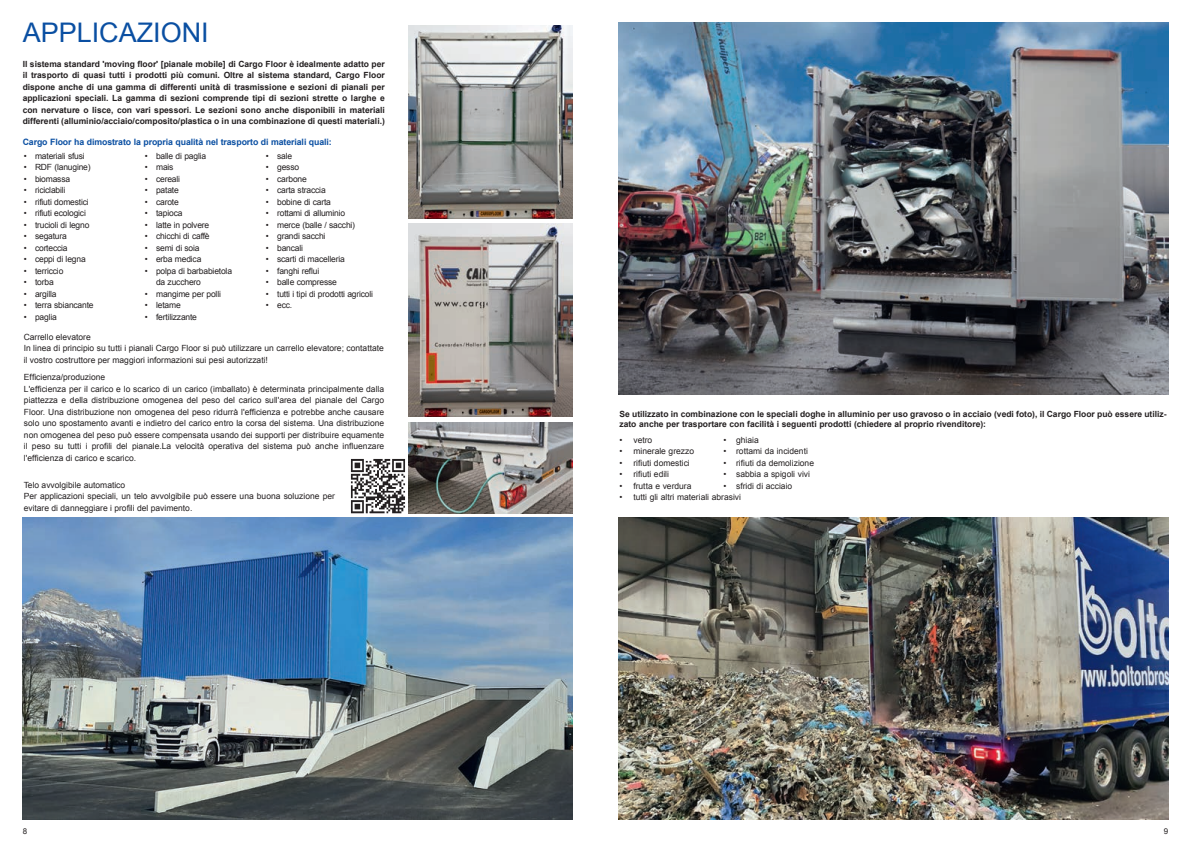
<style>
.page{position:relative;width:1191px;height:842px;background:#fff}
.page>*{position:absolute;margin:0;border:0;box-sizing:border-box;transform-origin:0 0}
.t1{font:27px "Arial";color:#0a4fa2}
.t2{font:700 8.8px "Arial";letter-spacing:-.01em;color:#0a4fa2}
.t3{font:8.5px/11.5px "Arial";color:#231f20}
.t4{font:700 8.5px/11.5px "Arial";color:#231f20}
.t5{font:8.5px/11.5px "Arial";letter-spacing:-.02em;color:#231f20}
.t6{font:8px "Arial";color:#231f20}
</style>
<div class="page">
<img style="left:618px;top:517px;width:550px;height:302px">
<img style="left:618px;top:23px;width:550px;height:371px">
<img style="left:408px;top:25px;width:164px;height:193px">
<img style="left:408px;top:224px;width:164px;height:193px">
<img style="left:408px;top:422px;width:164px;height:91px">
<img style="left:350px;top:458px;width:56px;height:56px">
<img style="left:23px;top:517px;width:550px;height:302px">
<h1 class="t1" style="left:23px;top:15px;width:188px">APPLICAZIONI</h1>
<p class="t4" style="left:23px;top:58px;width:364px;text-align:justify">Il sistema standard 'moving floor' [pianale mobile] di Cargo Floor è idealmente adatto per il trasporto di quasi tutti i prodotti più comuni. Oltre al sistema standard, Cargo Floor dispone anche di una gamma di differenti unità di trasmissione e sezioni di pianali per applicazioni speciali. La gamma di sezioni comprende tipi di sezioni strette o larghe e con nervature o lisce, con vari spessori. Le sezioni sono anche disponibili in materiali differenti (alluminio/acciaio/composito/plastica o in una combinazione di questi materiali.)</p>
<p class="t2" style="left:23px;top:136px;width:311px">Cargo Floor ha dimostrato la propria qualità nel trasporto di materiali quali:</p>
<p class="t5" style="left:24px;top:150px;width:63px">• materiali sfusi</p>
<p class="t5" style="left:24px;top:162px;width:68px">• RDF (lanugine)</p>
<p class="t5" style="left:24px;top:173px;width:48px">• biomassa</p>
<p class="t5" style="left:24px;top:185px;width:43px">• riciclabili</p>
<p class="t5" style="left:24px;top:196px;width:67px">• rifiuti domestici</p>
<p class="t5" style="left:24px;top:208px;width:64px">• rifiuti ecologici</p>
<p class="t5" style="left:24px;top:219px;width:67px">• trucioli di legno</p>
<p class="t5" style="left:24px;top:231px;width:45px">• segatura</p>
<p class="t5" style="left:24px;top:242px;width:45px">• corteccia</p>
<p class="t5" style="left:24px;top:254px;width:64px">• ceppi di legna</p>
<p class="t5" style="left:24px;top:265px;width:41px">• terriccio</p>
<p class="t3" style="left:24px;top:277px;width:32px">• torba</p>
<p class="t5" style="left:24px;top:288px;width:34px">• argilla</p>
<p class="t5" style="left:24px;top:300px;width:71px">• terra sbiancante</p>
<p class="t3" style="left:24px;top:311px;width:35px">• paglia</p>
<p class="t5" style="left:145px;top:150px;width:63px">• balle di paglia</p>
<p class="t3" style="left:145px;top:162px;width:30px">• mais</p>
<p class="t5" style="left:145px;top:173px;width:37px">• cereali</p>
<p class="t3" style="left:145px;top:185px;width:36px">• patate</p>
<p class="t3" style="left:145px;top:196px;width:36px">• carote</p>
<p class="t5" style="left:145px;top:208px;width:39px">• tapioca</p>
<p class="t5" style="left:145px;top:219px;width:66px">• latte in polvere</p>
<p class="t5" style="left:145px;top:231px;width:66px">• chicchi di caffè</p>
<p class="t5" style="left:145px;top:242px;width:56px">• semi di soia</p>
<p class="t5" style="left:145px;top:254px;width:58px">• erba medica</p>
<p class="t5" style="left:156px;top:265px;width:77px;text-indent:-11px">• polpa di barbabietola da zucchero</p>
<p class="t5" style="left:145px;top:288px;width:78px">• mangime per polli</p>
<p class="t3" style="left:145px;top:300px;width:37px">• letame</p>
<p class="t5" style="left:145px;top:311px;width:54px">• fertilizzante</p>
<p class="t3" style="left:266px;top:150px;width:28px">• sale</p>
<p class="t3" style="left:266px;top:162px;width:35px">• gesso</p>
<p class="t5" style="left:266px;top:173px;width:43px">• carbone</p>
<p class="t5" style="left:266px;top:185px;width:61px">• carta straccia</p>
<p class="t5" style="left:266px;top:196px;width:67px">• bobine di carta</p>
<p class="t5" style="left:266px;top:208px;width:81px">• rottami di alluminio</p>
<p class="t5" style="left:266px;top:219px;width:91px">• merce (balle / sacchi)</p>
<p class="t5" style="left:266px;top:231px;width:61px">• grandi sacchi</p>
<p class="t5" style="left:266px;top:242px;width:39px">• bancali</p>
<p class="t5" style="left:266px;top:254px;width:80px">• scarti di macelleria</p>
<p class="t5" style="left:266px;top:265px;width:55px">• fanghi reflui</p>
<p class="t5" style="left:266px;top:277px;width:73px">• balle compresse</p>
<p class="t5" style="left:266px;top:288px;width:109px">• tutti i tipi di prodotti agricoli</p>
<p class="t3" style="left:266px;top:300px;width:28px">• ecc.</p>
<p class="t3" style="left:24px;top:331px;width:362px">Carrello elevatore<br>In linea di principio su tutti i pianali Cargo Floor si può utilizzare un carrello elevatore; contattate il vostro costruttore per maggiori informazioni sui pesi autorizzati!</p>
<p class="t3" style="left:24px;top:372px;width:362px">Efficienza/produzione<br>L'efficienza per il carico e lo scarico di un carico (imballato) è determinata principalmente dalla piattezza e della distribuzione omogenea del peso del carico sull'area del pianale del Cargo Floor. Una distribuzione non omogenea del peso ridurrà l'efficienza e potrebbe anche causare solo uno spostamento avanti e indietro del carico entro la corsa del sistema. Una distribuzione non omogenea del peso può essere compensata usando dei supporti per distribuire equamente il peso su tutti i profili del pianale.La velocità operativa del sistema può anche influenzare l'efficienza di carico e scarico.</p>
<p class="t3" style="left:24px;top:479px;width:313px">Telo avvolgibile automatico<br>Per applicazioni speciali, un telo avvolgibile può essere una buona soluzione per evitare di danneggiare i profili del pavimento.</p>
<p class="t4" style="left:619px;top:410px;width:548px;line-height:10px">Se utilizzato in combinazione con le speciali doghe in alluminio per uso gravoso o in acciaio (vedi foto), il Cargo Floor può essere utiliz&shy;zato anche per trasportare con facilità i seguenti prodotti (chiedere al proprio rivenditore):</p>
<p class="t3" style="left:619px;top:434px;width:34px">• vetro</p>
<p class="t3" style="left:723px;top:434px;width:37px">• ghiaia</p>
<p class="t3" style="left:619px;top:446px;width:76px">• minerale grezzo</p>
<p class="t3" style="left:723px;top:446px;width:86px">• rottami da incidenti</p>
<p class="t3" style="left:619px;top:457px;width:72px">• rifiuti domestici</p>
<p class="t3" style="left:723px;top:457px;width:92px">• rifiuti da demolizione</p>
<p class="t3" style="left:619px;top:469px;width:51px">• rifiuti edili</p>
<p class="t3" style="left:723px;top:469px;width:88px">• sabbia a spigoli vivi</p>
<p class="t3" style="left:619px;top:480px;width:74px">• frutta e verdura</p>
<p class="t3" style="left:723px;top:480px;width:70px">• sfridi di acciaio</p>
<p class="t3" style="left:619px;top:492px;width:123px">• tutti gli altri materiali abrasivi</p>
<p class="t6" style="left:23px;top:825px;width:6px">8</p>
<p class="t6" style="left:1163px;top:825px;width:6px">9</p>
</div>
